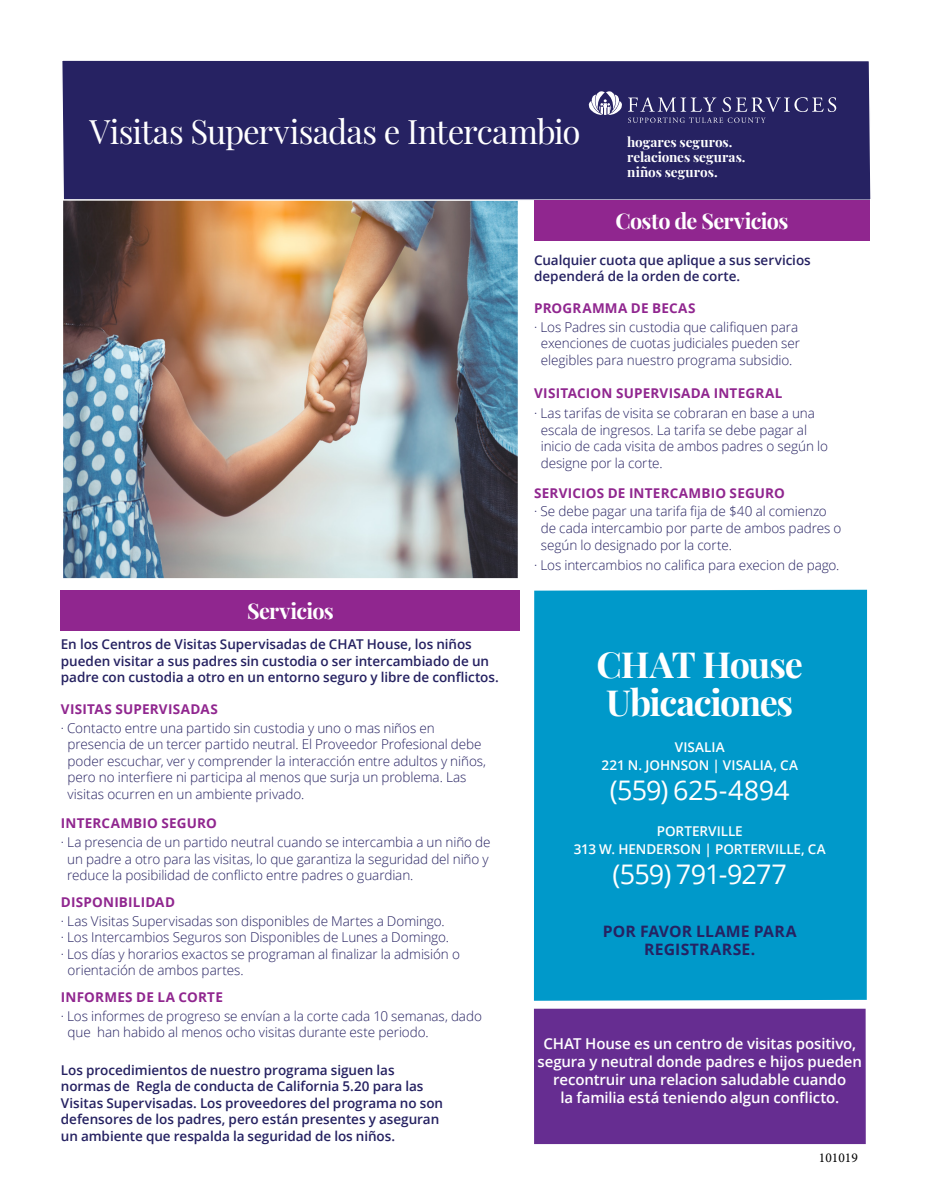
<style>
.page{position:relative;width:932px;height:1202px;background:#fff}
.page>*{position:absolute;margin:0;border:0;box-sizing:border-box;transform-origin:0 0}
.flyer_H1{font:700 36px/37.5px "Playfair Display";letter-spacing:-.04em;color:#fff}
.flyer_H2{font:33px "Playfair Display";letter-spacing:-.025em;color:#fff}
.flyer_address{font:27px "Open Sans";letter-spacing:-.025em;color:#fff}
.flyer_H3{font:700 21.6px "Playfair Display";letter-spacing:-.03em;color:#fff}
.flyer_call_out_cente{font:700 15.75px/18px "Open Sans";letter-spacing:.01em;color:#262262;text-align:center}
.flyer_h5_phone2{font:600 15px/18px "Open Sans";letter-spacing:-.01em;color:#fff;text-align:center}
.p_bullet_9_11{font:300 13.5px/16.5px "Open Sans";letter-spacing:-.005em;color:#252161}
.flyer_subhead_2{font:600 13.5px/16.5px "Open Sans";letter-spacing:-.005em;color:#252161}
.flyer_subhead_1{font:700 13.5px "Open Sans";letter-spacing:.015em;color:#90268f}
.flyer_address-2{font:600 13.5px/18px "Open Sans";color:#fff;text-align:center}
.flyer_h6_tagline{font:700 13.5px "Playfair Display";color:#fff}
.p_bullet_9_11-2{font:700 13.5px "Open Sans";letter-spacing:.015em;color:#90268f}
.t1{font:13.5px "Minion Pro";color:#000}
</style>
<div class="page">
<img style="left:63px;top:202px;width:455px;height:376px">
<div style="left:62px;top:60px;width:809px;height:142px;background:#262262"></div>
<div style="left:61px;top:590px;width:459px;height:40px;background:#90268f"></div>
<div style="left:534px;top:589px;width:333px;height:411px;background:#0099ca"></div>
<div style="left:534px;top:200px;width:335px;height:41px;background:#90268f"></div>
<div style="left:534px;top:1008px;width:331px;height:136px;background:#662d91"></div>
<svg style="left:588px;top:91px;width:34px;height:24px"></svg>
<svg style="left:628px;top:97px;width:208px;height:26px;background:#444178"></svg>
<p class="flyer_H2" style="left:89px;top:105px;width:492px">Visitas Supervisadas e Intercambio</p>
<p class="flyer_h6_tagline" style="left:627px;top:132px;width:107px">hogares seguros.</p>
<p class="flyer_h6_tagline" style="left:627px;top:147px;width:120px">relaciones seguras.</p>
<p class="flyer_h6_tagline" style="left:627px;top:162px;width:92px">niños seguros.</p>
<p class="flyer_H3" style="left:247px;top:593px;width:88px">Servicios</p>
<p class="flyer_subhead_2" style="left:61px;top:636px;width:439px">En los Centros de Visitas Supervisadas de CHAT House, los niños pueden visitar a sus padres sin custodia o ser intercambiado de un padre con custodia a otro en un entorno seguro y libre de conflictos.</p>
<p class="flyer_subhead_1" style="left:61px;top:699px;width:158px">VISITAS SUPERVISADAS</p>
<p class="p_bullet_9_11" style="left:67px;top:719px;width:420px;text-indent:-7px">· Contacto entre una partido sin custodia y uno o mas niños en presencia de un tercer partido neutral. El Proveedor Profesional debe poder escuchar, ver y comprender la interacción entre adultos y niños, pero no interfiere ni participa al menos que surja un problema. Las visitas ocurren en un ambiente privado.</p>
<p class="flyer_subhead_1" style="left:61px;top:814px;width:157px">INTERCAMBIO SEGURO</p>
<p class="p_bullet_9_11" style="left:67px;top:834px;width:425px;text-indent:-6px">· La presencia de un partido neutral cuando se intercambia a un niño de un padre a otro para las visitas, lo que garantiza la seguridad del niño y reduce la posibilidad de conflicto entre padres o guardian.</p>
<p class="flyer_subhead_1" style="left:61px;top:892px;width:116px">DISPONIBILIDAD</p>
<p class="p_bullet_9_11" style="left:61px;top:912px;width:385px">· Las Visitas Supervisadas son disponibles de Martes a Domingo.</p>
<p class="p_bullet_9_11" style="left:61px;top:929px;width:389px">· Los Intercambios Seguros son Disponibles de Lunes a Domingo.</p>
<p class="p_bullet_9_11" style="left:61px;top:945px;width:400px">· Los días y horarios exactos se programan al finalizar la admisión o</p>
<p class="p_bullet_9_11" style="left:67px;top:962px;width:178px">orientación de ambos partes.</p>
<p class="flyer_subhead_1" style="left:61px;top:987px;width:163px">INFORMES DE LA CORTE</p>
<p class="p_bullet_9_11" style="left:67px;top:1007px;width:416px;text-indent:-7px">· Los informes de progreso se envían a la corte cada 10 semanas, dado que han habido al menos ocho visitas durante este periodo.</p>
<p class="flyer_subhead_2" style="left:61px;top:1061px;width:384px">Los procedimientos de nuestro programa siguen las normas de Regla de conducta de California 5.20 para las Visitas Supervisadas. Los proveedores del programa no son defensores de los padres, pero están presentes y aseguran un ambiente que respalda la seguridad de los niños.</p>
<p class="flyer_H3" style="left:615px;top:204px;width:174px">Costo de Servicios</p>
<p class="flyer_subhead_2" style="left:534px;top:251px;width:278px">Cualquier cuota que aplique a sus servicios dependerá de la orden de corte.</p>
<p class="flyer_subhead_1" style="left:534px;top:298px;width:163px">PROGRAMMA DE BECAS</p>
<p class="p_bullet_9_11" style="left:534px;top:318px;width:267px;text-align:center">· Los Padres sin custodia que califiquen para exenciones de cuotas judiciales pueden ser elegibles para nuestro programa subsidio.</p>
<p class="p_bullet_9_11-2" style="left:534px;top:383px;width:250px">VISITACION SUPERVISADA INTEGRAL</p>
<p class="p_bullet_9_11" style="left:540px;top:405px;width:289px;text-indent:-7px">· Las tarifas de visita se cobraran en base a una escala de ingresos. La tarifa se debe pagar al inicio de cada visita de ambos padres o según lo designe por la corte.</p>
<p class="flyer_subhead_1" style="left:534px;top:483px;width:252px">SERVICIOS DE INTERCAMBIO SEGURO</p>
<p class="p_bullet_9_11" style="left:540px;top:503px;width:302px;text-indent:-7px">· Se debe pagar una tarifa fija de $40 al comienzo de cada intercambio por parte de ambos padres o según lo designado por la corte.</p>
<p class="p_bullet_9_11" style="left:534px;top:556px;width:307px">· Los intercambios no califica para execion de pago.</p>
<p class="flyer_H1" style="left:596px;top:643px;width:208px">CHAT House<br>Ubicaciones</p>
<p class="flyer_address-2" style="left:601px;top:738px;width:198px">VISALIA<br>221 N. JOHNSON | VISALIA, CA</p>
<p class="flyer_address" style="left:610px;top:772px;width:181px">(559) 625-4894</p>
<p class="flyer_address-2" style="left:573px;top:822px;width:253px">PORTERVILLE<br>313 W. HENDERSON | PORTERVILLE, CA</p>
<p class="flyer_address" style="left:612px;top:856px;width:176px">(559) 791-9277</p>
<p class="flyer_call_out_cente" style="left:603px;top:921px;width:195px">POR FAVOR LLAME PARA<br>REGISTRARSE.</p>
<p class="flyer_h5_phone2" style="left:537px;top:1034px;width:326px">CHAT House es un centro de visitas positivo, segura y neutral donde padres e hijos pueden recontruir una relacion saludable cuando<br>la familia está teniendo algun conflicto.</p>
<p class="t1" style="left:819px;top:1148px;width:40px">101019</p>
</div>
